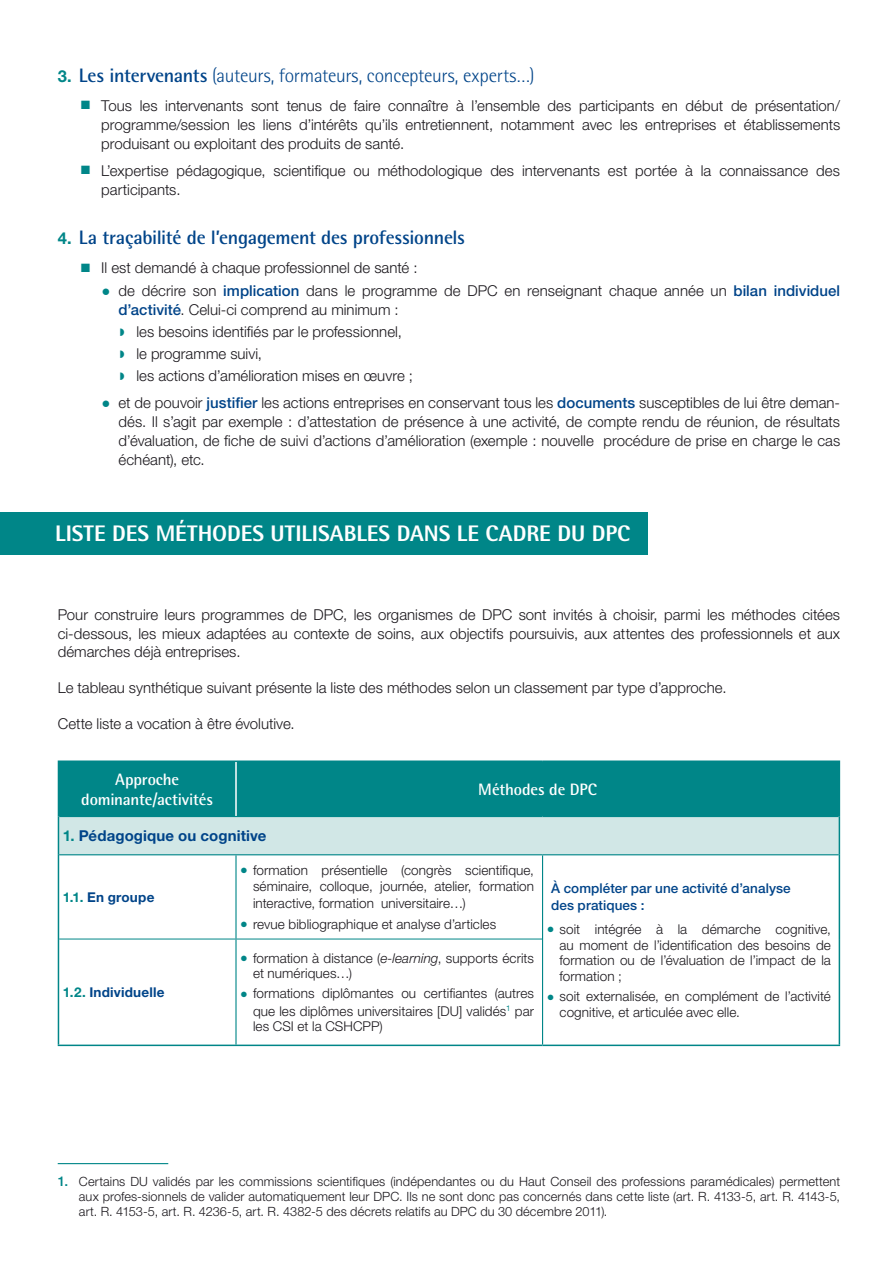
<style>
.page{position:relative;width:893px;height:1263px;background:#fff}
.page>*{position:absolute;margin:0;border:0;box-sizing:border-box;transform-origin:0 0}
.Titre_rubrique{font:800 22.5px "Rotis Semi Sans Std";color:#fff}
.t1{font:300 19.5px "Rotis Semi Sans Std";letter-spacing:-.015em;color:#004489}
.t2{font:700 19.5px "Rotis Semi Sans Std";letter-spacing:-.015em;color:#004489}
.t3{font:700 16.5px/19.5px "Rotis Semi Sans Std";letter-spacing:-.005em;color:#fff;text-align:center}
.texte_courant{font:300 15px/18.8px "Helvetica Neue LT Std";color:#1a171c;text-align:justify}
.t4{font:700 15px "Helvetica Neue LT Std";letter-spacing:.01em;color:#004489}
.t5{font:300 13.5px/15.8px "Helvetica Neue LT Std";letter-spacing:.005em;color:#1a171c;text-align:justify}
.texte_courant-2{font:500 13.5px/16.5px "Helvetica Neue LT Std";letter-spacing:.005em;color:#004489}
.texte_courant-3{font:700 13.5px "Helvetica Neue LT Std";letter-spacing:.015em;color:#004489}
.Texte_noir_Note_de_b{font:300 12.75px/15px "Helvetica Neue LT Std";letter-spacing:.005em;color:#1a171c;text-align:justify}
.s1{font-family:"Helvetica Neue LT Std";font-weight:700;font-size:16.5px;color:#008688}
.s2{font-weight:700}
.s3{font-family:"Arial";font-weight:400;font-size:18px;color:#008688}
.s4{font-family:"Helvetica Neue LT Std";font-size:16.5px;color:#008688}
.s5{font-family:"Arial";font-weight:400;color:#008688}
.s6{font-weight:500;color:#004489}
.s7{color:#008688}
.s8{font-family:"Arial";font-weight:400;font-size:12.75px;color:#008688}
.s9{font-style:italic}
.s10{font-weight:500;font-size:13.5px;color:#008688}
</style>
<div class="page">
<div style="left:59px;top:762px;width:780px;height:54px;background:#008688"></div>
<div style="left:58px;top:816px;width:781px;height:39px;background:#d1e7e6"></div>
<hr style="left:59px;top:816px;width:177px;height:1px;background:#008688">
<hr style="left:236px;top:816px;width:307px;height:1px;background:#008688">
<hr style="left:543px;top:816px;width:296px;height:1px;background:#008688">
<hr style="left:59px;top:854px;width:177px;height:1px;background:#008688">
<hr style="left:236px;top:854px;width:307px;height:1px;background:#008688">
<hr style="left:543px;top:854px;width:296px;height:1px;background:#008688">
<hr style="left:58px;top:760px;width:178px;height:2px;background:#008688">
<hr style="left:58px;top:762px;width:1px;height:54px;background:#008688">
<hr style="left:236px;top:760px;width:307px;height:2px;background:#008688">
<hr style="left:543px;top:760px;width:297px;height:2px;background:#008688">
<hr style="left:839px;top:762px;width:1px;height:54px;background:#008688">
<hr style="left:58px;top:816px;width:1px;height:39px;background:#008688">
<hr style="left:839px;top:816px;width:1px;height:39px;background:#008688">
<hr style="left:58px;top:855px;width:1px;height:84px;background:#008688">
<hr style="left:235px;top:762px;width:2px;height:54px;background:#fff">
<hr style="left:839px;top:855px;width:1px;height:84px;background:#008688">
<hr style="left:839px;top:939px;width:1px;height:105px;background:#008688">
<hr style="left:543px;top:1044px;width:297px;height:2px;background:#008688">
<hr style="left:58px;top:939px;width:1px;height:105px;background:#008688">
<hr style="left:58px;top:1044px;width:178px;height:2px;background:#008688">
<hr style="left:236px;top:1044px;width:307px;height:2px;background:#008688">
<hr style="left:59px;top:939px;width:176px;height:1px;background:#008688">
<hr style="left:237px;top:939px;width:305px;height:1px;background:#008688">
<hr style="left:235px;top:855px;width:2px;height:84px;background:#008688">
<hr style="left:235px;top:939px;width:2px;height:105px;background:#008688">
<hr style="left:542px;top:855px;width:1px;height:84px;background:#008688">
<hr style="left:542px;top:939px;width:1px;height:105px;background:#008688">
<hr style="left:58px;top:1163px;width:110px;height:1px;background:#008688">
<div style="left:0;top:512px;width:648px;height:43px;background:#008688"></div>
<p class="t1" style="left:58px;top:64px;width:478px"><span class="s1">3.</span> <span class="s2">Les intervenants</span> (auteurs, formateurs, concepteurs, experts…)</p>
<p class="texte_courant" style="left:101px;top:96px;width:740px;text-indent:-21px"><span class="s3">■</span> Tous les intervenants sont tenus de faire connaître à l’ensemble des participants en début de présentation/ programme/session les liens d’intérêts qu’ils entretiennent, notamment avec les entreprises et établissements produisant ou exploitant des produits de santé.</p>
<p class="texte_courant" style="left:101px;top:161px;width:740px;text-indent:-21px"><span class="s3">■</span> L’expertise pédagogique, scientifique ou méthodologique des intervenants est portée à la connaissance des participants.</p>
<p class="t2" style="left:58px;top:225px;width:409px"><span class="s4">4.</span> La traçabilité de l’engagement des professionnels</p>
<p class="texte_courant" style="left:80px;top:258px;width:339px"><span class="s3">■</span> Il est demandé à chaque professionnel de santé :</p>
<p class="texte_courant" style="left:119px;top:281px;width:723px;text-indent:-17px"><span class="s5">●</span> de décrire son <span class="s6">implication</span> dans le programme de DPC en renseignant chaque année un <span class="s6">bilan individuel d’activité</span>. Celui-ci comprend au minimum :</p>
<p class="texte_courant" style="left:136px;top:322px;width:267px">les besoins identifiés par le professionnel,</p>
<p class="texte_courant" style="left:136px;top:344px;width:127px">le programme suivi,</p>
<p class="texte_courant" style="left:136px;top:366px;width:278px">les actions d’amélioration mises en œuvre ;</p>
<p class="texte_courant" style="left:119px;top:393px;width:723px;text-indent:-17px"><span class="s5">●</span> et de pouvoir <span class="s6">justifier</span> les actions entreprises en conservant tous les <span class="s6">documents</span> susceptibles de lui être deman&shy;dés. Il s’agit par exemple : d’attestation de présence à une activité, de compte rendu de réunion, de résultats d’évaluation, de fiche de suivi d’actions d’amélioration (exemple : nouvelle procédure de prise en charge le cas échéant), etc.</p>
<p class="Titre_rubrique" style="left:55px;top:519px;width:576px">LISTE DES MÉTHODES UTILISABLES DANS LE CADRE DU DPC</p>
<p class="texte_courant" style="left:58px;top:605px;width:784px">Pour construire leurs programmes de DPC, les organismes de DPC sont invités à choisir, parmi les méthodes citées ci-dessous, les mieux adaptées au contexte de soins, aux objectifs poursuivis, aux attentes des professionnels et aux démarches déjà entreprises.</p>
<p class="texte_courant" style="left:58px;top:678px;width:670px">Le tableau synthétique suivant présente la liste des méthodes selon un classement par type d’approche.</p>
<p class="texte_courant" style="left:58px;top:714px;width:238px">Cette liste a vocation à être évolutive.</p>
<p class="t3" style="left:81px;top:770px;width:133px">Approche dominante/activités</p>
<p class="t3" style="left:478px;top:779px;width:120px">Méthodes de DPC</p>
<p class="t4" style="left:63px;top:826px;width:205px"><span class="s7">1.</span> Pédagogique ou cognitive</p>
<p class="texte_courant-3" style="left:63px;top:888px;width:93px"><span class="s7">1.1.</span> En groupe</p>
<p class="texte_courant-3" style="left:63px;top:984px;width:103px"><span class="s7">1.2.</span> Individuelle</p>
<p class="t5" style="left:253px;top:861px;width:283px;line-height:16.5px;text-indent:-13px"><span class="s8">●</span> formation présentielle (congrès scientifique, séminaire, colloque, journée, atelier, formation interactive, formation universitaire…)</p>
<p class="t5" style="left:240px;top:916px;width:258px"><span class="s8">●</span> revue bibliographique et analyse d’articles</p>
<p class="t5" style="left:253px;top:950px;width:283px;text-indent:-13px"><span class="s8">●</span> formation à distance (<span class="s9">e-learning</span>, supports écrits et numériques…)</p>
<p class="t5" style="left:240px;top:985px;width:295px;line-height:17.2px;text-align:right"><span class="s8">●</span> formations diplômantes ou certifiantes (autres que les diplômes universitaires [DU] validés<sup>1</sup> par</p>
<p class="t5" style="left:253px;top:1018px;width:131px">les CSI et la CSHCPP)</p>
<p class="texte_courant-2" style="left:551px;top:880px;width:241px">À compléter par une activité d’analyse des pratiques :</p>
<p class="t5" style="left:560px;top:921px;width:273px;text-indent:-13px"><span class="s8">●</span> soit intégrée à la démarche cognitive, au moment de l’identification des besoins de formation ou de l’évaluation de l’impact de la formation ;</p>
<p class="t5" style="left:560px;top:988px;width:273px;text-indent:-13px"><span class="s8">●</span> soit externalisée, en complément de l’activité cognitive, et articulée avec elle.</p>
<p class="Texte_noir_Note_de_b" style="left:79px;top:1174px;width:763px;text-indent:-21px"><span class="s10">1.</span> Certains DU validés par les commissions scientifiques (indépendantes ou du Haut Conseil des professions paramédicales) permettent aux profes-sionnels de valider automatiquement leur DPC. Ils ne sont donc pas concernés dans cette liste (art. R. 4133-5, art. R. 4143-5, art. R. 4153-5, art. R. 4236-5, art. R. 4382-5 des décrets relatifs au DPC du 30 décembre 2011).</p>
</div>
